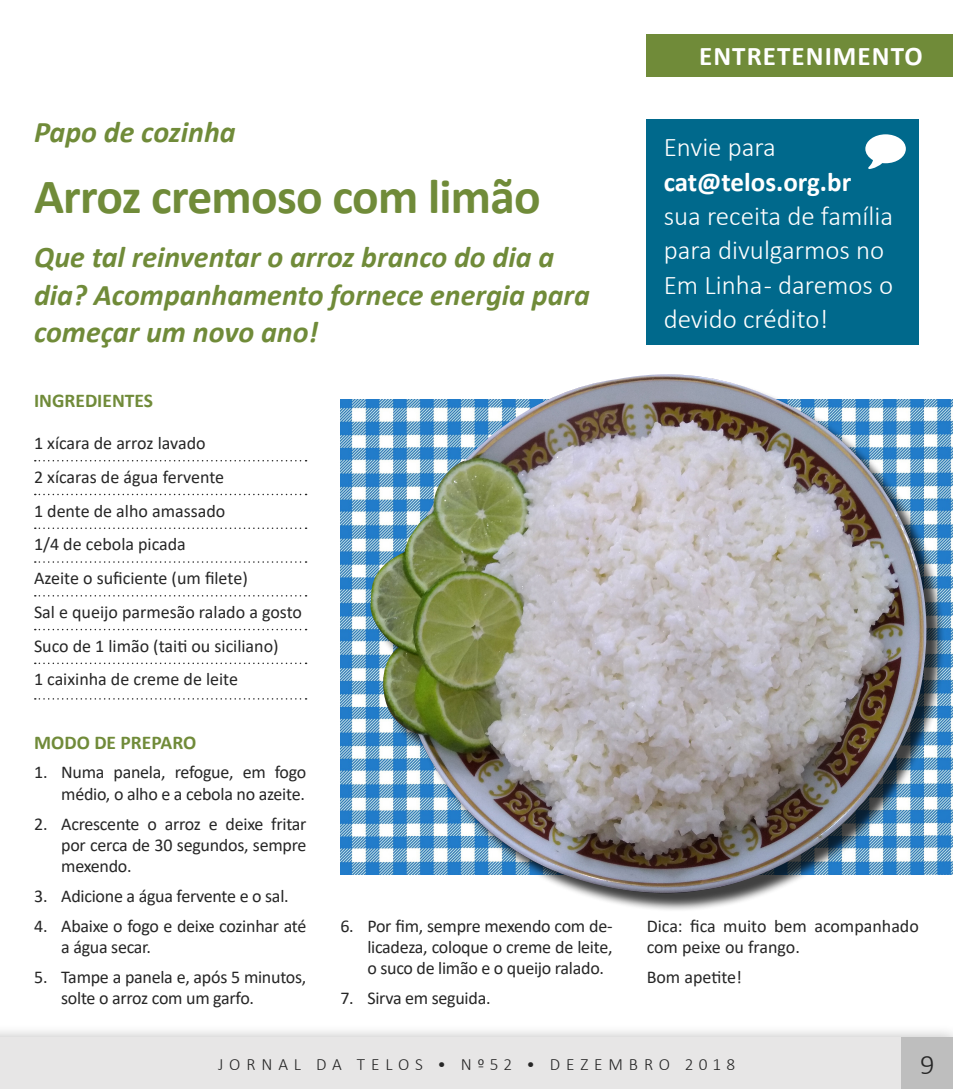
<style>
.page{position:relative;width:953px;height:1089px;background:#fff}
.page>*{position:absolute;margin:0;border:0;box-sizing:border-box;transform-origin:0 0}
.t1{font:700 49.5px "Calibri";letter-spacing:-.015em;color:#708b39}
.t2{font:italic 700 30px/37.5px "Calibri";color:#708b39}
.t3{font:300 28.5px "Calibri";color:#262626}
.t4{font:300 27px/34.3px "Calibri";color:#fff}
.t5{font:700 27px "Calibri";color:#fff}
.t6{font:700 27px "Calibri";letter-spacing:.04em;color:#fff}
.t7{font:700 19.5px "Calibri";color:#708b39}
.t8{font:18px/33.8px "Calibri";letter-spacing:-.015em;color:#262626}
.t9{font:300 17.25px "Calibri";letter-spacing:.34em;color:#262626}
</style>
<div class="page">
<img style="left:340px;top:400px;width:612px;height:474px">
<div style="left:646px;top:34px;width:306px;height:43px;background:#708b39"></div>
<svg style="left:35px;top:460px;width:271px;height:1px"></svg>
<svg style="left:35px;top:494px;width:271px;height:1px"></svg>
<svg style="left:35px;top:527px;width:271px;height:2px"></svg>
<svg style="left:35px;top:561px;width:271px;height:2px"></svg>
<svg style="left:35px;top:595px;width:271px;height:1px"></svg>
<svg style="left:35px;top:629px;width:271px;height:1px"></svg>
<svg style="left:35px;top:662px;width:271px;height:2px"></svg>
<svg style="left:35px;top:698px;width:271px;height:1px"></svg>
<div style="left:646px;top:119px;width:272px;height:226px;background:#00698c"></div>
<svg style="left:865px;top:134px;width:40px;height:35px"></svg>
<div style="left:373px;top:376px;width:571px;height:536px;background:#000;opacity:.75"></div>
<img style="left:369px;top:374px;width:559px;height:519px">
<div style="left:0;top:1023px;width:952px;height:66px;background:#000;opacity:.3"></div>
<div style="left:0;top:1037px;width:952px;height:52px;background:#e7e6e6"></div>
<div style="left:901px;top:1037px;width:51px;height:52px;background:#bebebe"></div>
<h2 class="t2" style="left:34px;top:112px;width:203px">Papo de cozinha</h2>
<h1 class="t1" style="left:34px;top:161px;width:508px">Arroz cremoso com limão</h1>
<h2 class="t2" style="left:34px;top:237px;width:557px">Que tal reinventar o arroz branco do dia a dia? Acompanhamento fornece energia para começar um novo ano!</h2>
<p class="t7" style="left:34px;top:386px;width:121px">INGREDIENTES</p>
<p class="t8" style="left:34px;top:425px;width:269px">1 xícara de arroz lavado<br>2 xícaras de água fervente<br>1 dente de alho amassado<br>1/4 de cebola picada<br>Azeite o suficiente (um filete)<br>Sal e queijo parmesão ralado a gosto<br>Suco de 1 limão (taiti ou siciliano)<br>1 caixinha de creme de leite</p>
<p class="t7" style="left:34px;top:728px;width:164px">MODO DE PREPARO</p>
<p class="t8" style="left:34px;top:761px;width:274px;line-height:21.3px;text-align:right">1. Numa panela, refogue, em fogo médio, o alho e a cebola no azeite.</p>
<p class="t8" style="left:61px;top:812px;width:247px;line-height:21.3px;text-align:justify;text-indent:-27px">2. Acrescente o arroz e deixe fritar por cerca de 30 segundos, sempre mexendo.</p>
<p class="t8" style="left:34px;top:878px;width:256px">3. Adicione a água fervente e o sal.</p>
<p class="t8" style="left:61px;top:914px;width:247px;line-height:21.3px;text-indent:-27px">4. Abaixe o fogo e deixe cozinhar até a água secar.</p>
<p class="t8" style="left:61px;top:965px;width:247px;line-height:21.3px;text-indent:-27px">5. Tampe a panela e, após 5 minutos, solte o arroz com um garfo.</p>
<p class="t8" style="left:367px;top:915px;width:247px;line-height:21px;text-align:justify;text-indent:-27px">6. Por fim, sempre mexendo com de&shy;licadeza, coloque o creme de leite, o suco de limão e o queijo ralado.</p>
<p class="t8" style="left:340px;top:980px;width:152px">7. Sirva em seguida.</p>
<h3 class="t6" style="left:699px;top:37px;width:225px">ENTRETENIMENTO</h3>
<h3 class="t4" style="left:663px;top:130px;width:114px">Envie para</h3>
<h3 class="t5" style="left:663px;top:163px;width:189px">cat@telos.org.br</h3>
<h3 class="t4" style="left:663px;top:199px;width:231px">sua receita de família para divulgarmos no<br>Em Linha - daremos o devido crédito!</h3>
<p class="t8" style="left:646px;top:915px;width:274px;line-height:21px">Dica: fica muito bem acompanhado com peixe ou frango.</p>
<p class="t8" style="left:646px;top:959px;width:97px">Bom apetite!</p>
<p class="t9" style="left:218px;top:1053px;width:518px">JORNAL DA TELOS • Nº52 • DEZEMBRO 2018</p>
<h3 class="t3" style="left:920px;top:1047px;width:16px">9</h3>
</div>
